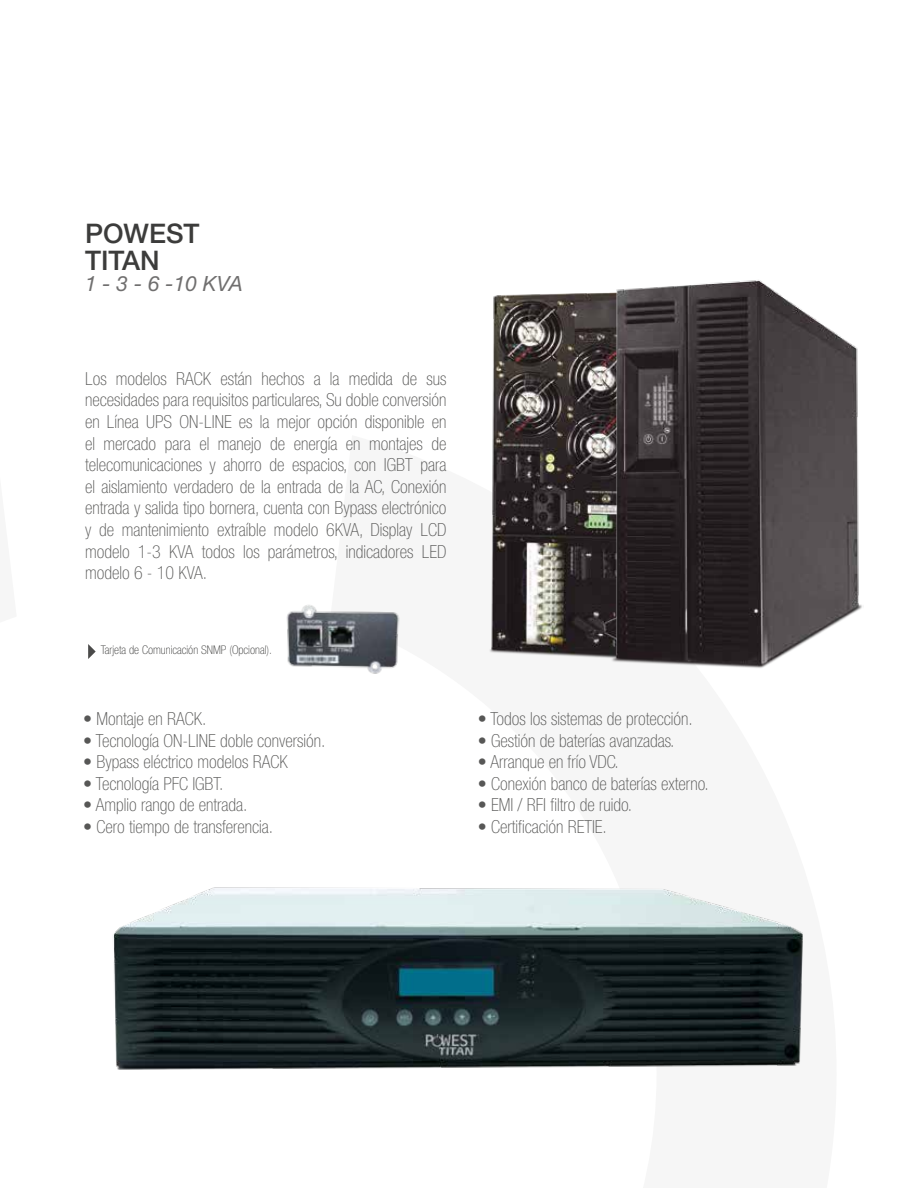
<style>
.page{position:relative;width:918px;height:1188px;background:#fff}
.page>*{position:absolute;margin:0;border:0;box-sizing:border-box;transform-origin:0 0}
.t1{font:500 27px/27px "Helvetica Neue LT Std";color:#3c3c3b}
.t2{font:italic 21px "Helvetica Neue LT Std";color:#706f6f}
.t3{font:100 condensed 18px/21.6px "Helvetica Neue LT Std";color:#575756;text-align:justify}
.t4{font:100 condensed 12px "Helvetica Neue LT Std";color:#3c3c3b}
</style>
<div class="page">
<img style="left:489px;top:293px;width:121px;height:366px">
<img style="left:610px;top:280px;width:252px;height:388px">
<img style="left:113px;top:887px;width:690px;height:183px">
<img style="left:286px;top:605px;width:114px;height:69px">
<svg style="left:88px;top:644px;width:8px;height:15px"></svg>
<h1 class="t1" style="left:85px;top:219px;width:116px">POWEST<br>TITAN</h1>
<p class="t2" style="left:85px;top:270px;width:159px">1 - 3 - 6 -10 KVA</p>
<p class="t3" style="left:85px;top:368px;width:363px">Los modelos RACK están hechos a la medida de sus necesidades para requisitos particulares, Su doble conversión en Línea UPS ON-LINE es la mejor opción disponible en el mercado para el manejo de energía en montajes de telecomunicaciones y ahorro de espacios, con IGBT para el aislamiento verdadero de la entrada de la AC, Conexión entrada y salida tipo bornera, cuenta con Bypass electrónico y de mantenimiento extraíble modelo 6KVA, Display LCD modelo 1-3 KVA todos los parámetros, indicadores LED modelo 6 - 10 KVA.</p>
<p class="t4" style="left:101px;top:643px;width:173px">Tarjeta de Comunicación SNMP (Opcional).</p>
<p class="t3" style="left:83px;top:708px;width:125px">• Montaje en RACK.</p>
<p class="t3" style="left:83px;top:729px;width:244px">• Tecnología ON-LINE doble conversión.</p>
<p class="t3" style="left:83px;top:751px;width:206px">• Bypass eléctrico modelos RACK</p>
<p class="t3" style="left:83px;top:773px;width:142px">• Tecnología PFC IGBT.</p>
<p class="t3" style="left:83px;top:794px;width:166px">• Amplio rango de entrada.</p>
<p class="t3" style="left:83px;top:816px;width:191px">• Cero tiempo de transferencia.</p>
<p class="t3" style="left:478px;top:708px;width:217px">• Todos los sistemas de protección.</p>
<p class="t3" style="left:478px;top:729px;width:198px">• Gestión de baterías avanzadas.</p>
<p class="t3" style="left:478px;top:751px;width:143px">• Arranque en frío VDC.</p>
<p class="t3" style="left:478px;top:773px;width:233px">• Conexión banco de baterías externo.</p>
<p class="t3" style="left:478px;top:794px;width:156px">• EMI / RFI filtro de ruido.</p>
<p class="t3" style="left:478px;top:816px;width:131px">• Certificación RETIE.</p>
</div>
